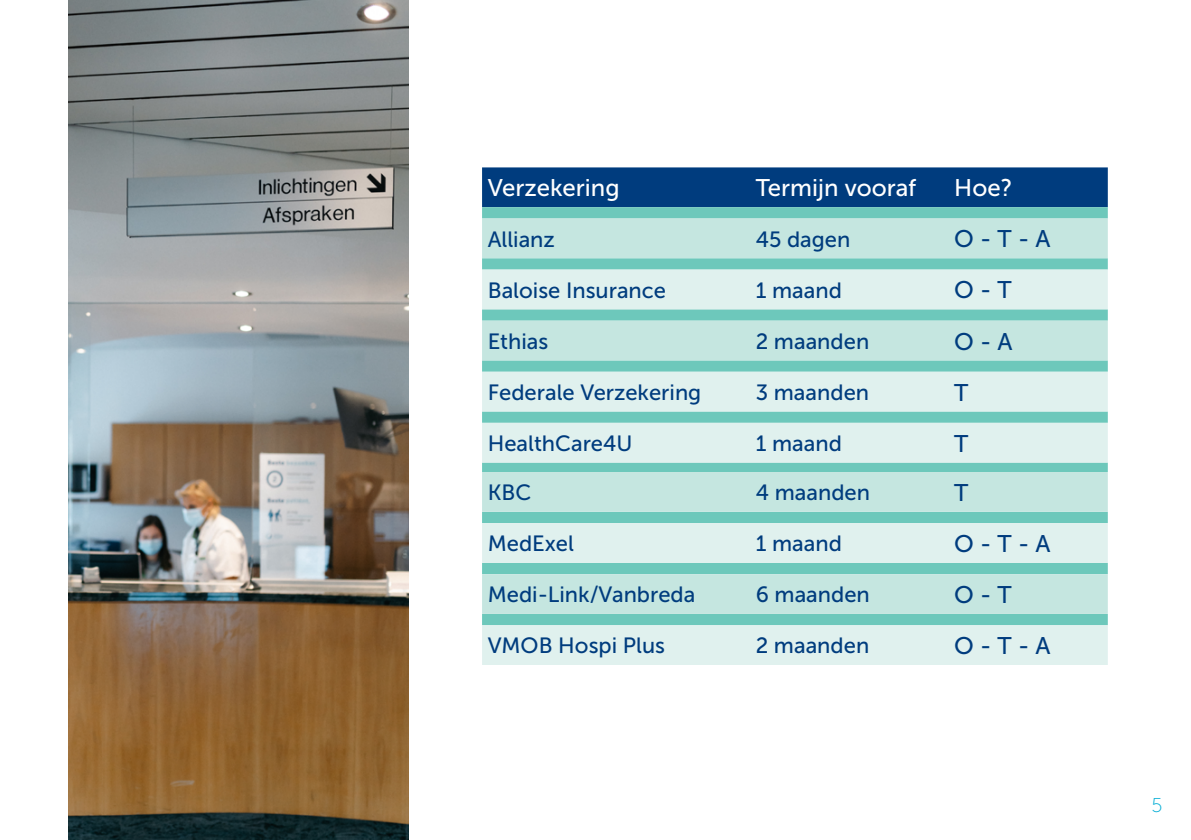
<style>
.page{position:relative;width:1191px;height:840px;background:#fff}
.page>*{position:absolute;margin:0;border:0;box-sizing:border-box;transform-origin:0 0}
.t1{font:24px "Museo Sans 500";color:#fff}
.t2{font:24px "Museo Sans 500";color:#003c7e}
.t3{font:22px "Museo Sans 500";color:#003c7e}
.t4{font:20px "Museo Sans 100";color:#00acd4}
</style>
<div class="page">
<div style="left:482px;top:167px;width:625px;height:40px;background:#003c7e"></div>
<svg style="left:482px;top:207px;width:625px;height:11px;background:#6ec8bb"></svg>
<svg style="left:482px;top:218px;width:625px;height:51px;background:#b2dfd8"></svg>
<svg style="left:482px;top:269px;width:625px;height:395px;background:#c2e5e0"></svg>
<img style="left:68px;top:0;width:340px;height:839px">
<p class="t1" style="left:488px;top:175px;width:133px">Verzekering</p>
<p class="t1" style="left:755px;top:175px;width:162px">Termijn vooraf</p>
<p class="t1" style="left:954px;top:175px;width:60px">Hoe?</p>
<p class="t3" style="left:488px;top:227px;width:69px">Allianz</p>
<p class="t3" style="left:755px;top:227px;width:96px">45 dagen</p>
<p class="t2" style="left:954px;top:226px;width:98px">O - T - A</p>
<p class="t3" style="left:488px;top:278px;width:180px">Baloise Insurance</p>
<p class="t3" style="left:755px;top:278px;width:88px">1 maand</p>
<p class="t2" style="left:954px;top:277px;width:59px">O - T</p>
<p class="t3" style="left:488px;top:329px;width:62px">Ethias</p>
<p class="t3" style="left:755px;top:329px;width:115px">2 maanden</p>
<p class="t2" style="left:954px;top:328px;width:60px">O - A</p>
<p class="t3" style="left:488px;top:380px;width:215px">Federale Verzekering</p>
<p class="t3" style="left:755px;top:380px;width:115px">3 maanden</p>
<p class="t2" style="left:954px;top:379px;width:16px">T</p>
<p class="t3" style="left:488px;top:431px;width:146px">HealthCare4U</p>
<p class="t3" style="left:755px;top:431px;width:88px">1 maand</p>
<p class="t2" style="left:954px;top:430px;width:16px">T</p>
<p class="t3" style="left:488px;top:480px;width:45px">KBC</p>
<p class="t3" style="left:755px;top:480px;width:116px">4 maanden</p>
<p class="t2" style="left:954px;top:479px;width:16px">T</p>
<p class="t3" style="left:488px;top:531px;width:88px">MedExel</p>
<p class="t3" style="left:755px;top:531px;width:88px">1 maand</p>
<p class="t2" style="left:954px;top:530px;width:98px">O - T - A</p>
<p class="t3" style="left:488px;top:582px;width:209px">Medi-Link/Vanbreda</p>
<p class="t3" style="left:755px;top:582px;width:116px">6 maanden</p>
<p class="t2" style="left:954px;top:581px;width:59px">O - T</p>
<p class="t3" style="left:488px;top:633px;width:179px">VMOB Hospi Plus</p>
<p class="t3" style="left:755px;top:633px;width:115px">2 maanden</p>
<p class="t2" style="left:954px;top:632px;width:98px">O - T - A</p>
<p class="t4" style="left:1151px;top:794px;width:13px">5</p>
</div>
